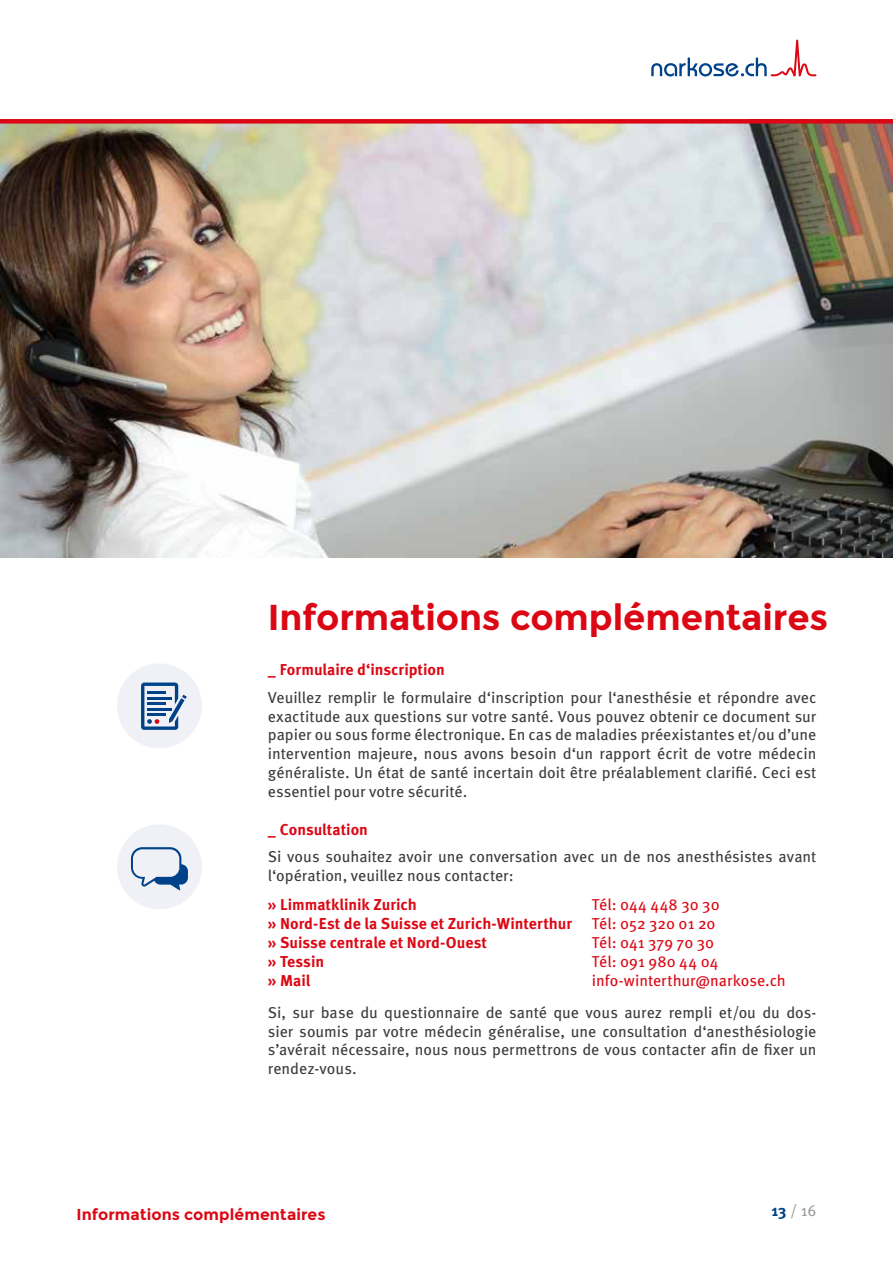
<style>
.page{position:relative;width:893px;height:1263px;background:#fff}
.page>*{position:absolute;margin:0;border:0;box-sizing:border-box;transform-origin:0 0}
.t1{font:700 36px "Montserrat";letter-spacing:-.005em;color:#dc0714}
.t2{font:15.75px/18.9px "Meta Pro";color:#3c3c3b;text-align:justify}
.t3{font:700 15.75px "Meta Pro";color:#dc0714}
.t4{font:15.75px "Meta Pro";color:#dc0714}
.t5{font:700 15.75px "Montserrat";letter-spacing:.005em;color:#dc0714}
.t6{font:15.75px "Meta Pro";color:#9d9d9c}
.s1{font-weight:700;color:#004289}
</style>
<div class="page">
<img style="left:0;top:124px;width:893px;height:433px">
<div style="left:0;top:119px;width:893px;height:5px;background:#dc0714"></div>
<svg style="left:651px;top:40px;width:165px;height:37px"></svg>
<div style="left:117px;top:663px;width:85px;height:85px;background:#f0f1f6;border-radius:50%"></div>
<svg style="left:141px;top:682px;width:46px;height:48px"></svg>
<div style="left:117px;top:824px;width:85px;height:85px;background:#f0f1f6;border-radius:50%"></div>
<svg style="left:131px;top:847px;width:57px;height:43px"></svg>
<h1 class="t1" style="left:268px;top:596px;width:562px">Informations complémentaires</h1>
<p class="t3" style="left:268px;top:657px;width:178px">_ Formulaire d‘inscription</p>
<p class="t2" style="left:268px;top:687px;width:550px">Veuillez remplir le formulaire d‘inscription pour l‘anesthésie et répondre avec exactitude aux questions sur votre santé. Vous pouvez obtenir ce document sur papier ou sous forme électronique. En cas de maladies préexistantes et/ou d’une intervention majeure, nous avons besoin d‘un rapport écrit de votre médecin généraliste. Un état de santé incertain doit être préalablement clarifié. Ceci est essentiel pour votre sécurité.</p>
<p class="t3" style="left:268px;top:817px;width:102px">_ Consultation</p>
<p class="t2" style="left:268px;top:846px;width:550px">Si vous souhaitez avoir une conversation avec un de nos anesthésistes avant l‘opération, veuillez nous contacter:</p>
<p class="t3" style="left:268px;top:893px;width:151px">» Limmatklinik Zurich</p>
<p class="t4" style="left:592px;top:893px;width:129px">Tél: 044 448 30 30</p>
<p class="t3" style="left:268px;top:911px;width:306px">» Nord-Est de la Suisse et Zurich-Winterthur</p>
<p class="t4" style="left:592px;top:912px;width:125px">Tél: 052 320 01 20</p>
<p class="t3" style="left:268px;top:930px;width:221px">» Suisse centrale et Nord-Ouest</p>
<p class="t4" style="left:592px;top:931px;width:124px">Tél: 041 379 70 30</p>
<p class="t3" style="left:268px;top:949px;width:58px">» Tessin</p>
<p class="t4" style="left:592px;top:949px;width:128px">Tél: 091 980 44 04</p>
<p class="t3" style="left:268px;top:968px;width:44px">» Mail</p>
<p class="t4" style="left:592px;top:968px;width:195px">info-winterthur@narkose.ch</p>
<p class="t2" style="left:268px;top:1002px;width:550px">Si, sur base du questionnaire de santé que vous aurez rempli et/ou du dos&shy;sier soumis par votre médecin généralise, une consultation d‘anesthésiologie s’avérait nécessaire, nous nous permettrons de vous contacter afin de fixer un rendez-vous.</p>
<p class="t5" style="left:77px;top:1205px;width:251px">Informations complémentaires</p>
<p class="t6" style="left:771px;top:1199px;width:46px"><span class="s1">13</span> / 16</p>
</div>
